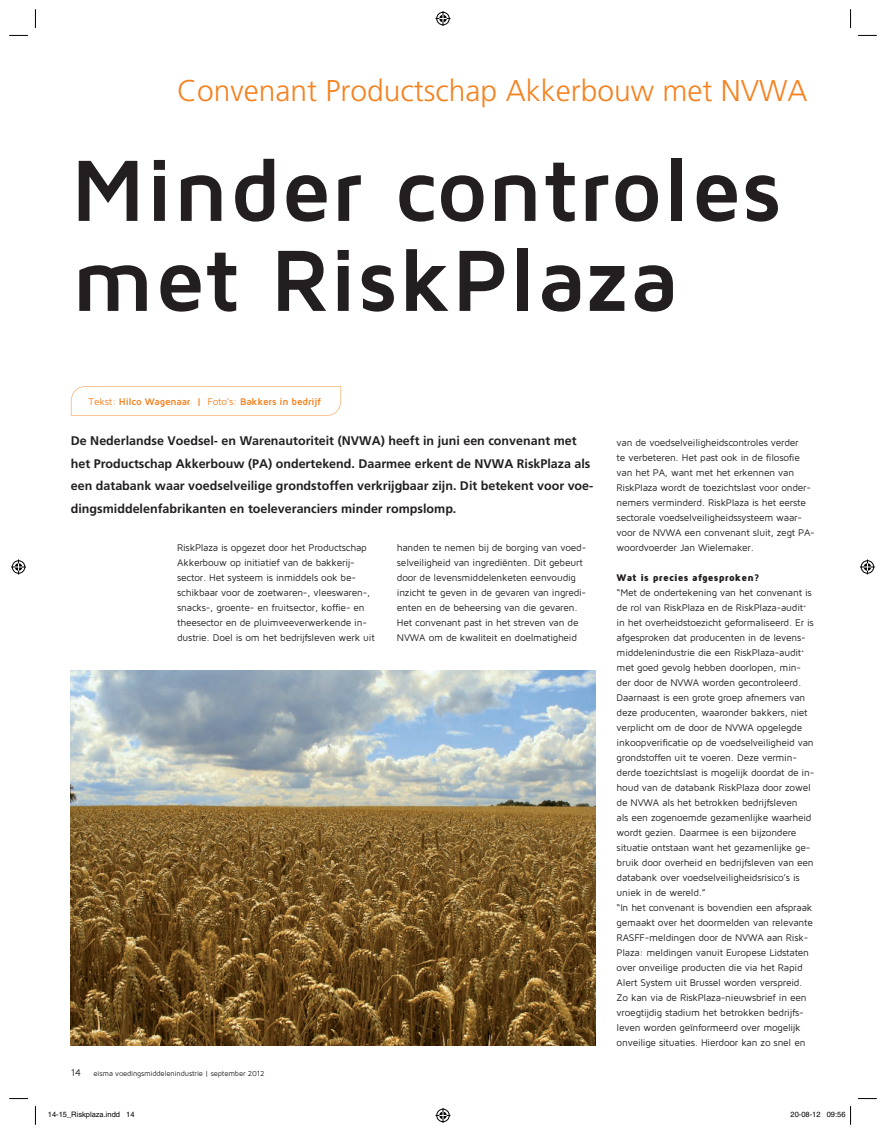
<style>
.page{position:relative;width:886px;height:1134px;background:#fff}
.page>*{position:absolute;margin:0;border:0;box-sizing:border-box;transform-origin:0 0}
.t1{font:700 90px/90px "Maven Pro";color:#231f20}
.t2{font:300 30px "Frutiger";color:#f58220}
.t3{font:700 12.5px/22.5px "Frutiger";color:#231f20}
.t4{font:10px/15px "Maven Pro";letter-spacing:-.02em;color:#231f20}
.t5{font:700 10px "Maven Pro";letter-spacing:-.02em;color:#f58220}
.t6{font:7.5px "Maven Pro";letter-spacing:-.02em;color:#231f20}
.t7{font:7.5px "Helvetica";color:#000}
.s1{font-weight:400}
.s2{font-weight:900}
</style>
<div class="page">
<svg style="left:71px;top:386px;width:270px;height:30px"></svg>
<img style="left:71px;top:671px;width:524px;height:375px">
<svg style="left:9px;top:35px;width:19px;height:1px"></svg>
<svg style="left:858px;top:35px;width:19px;height:1px"></svg>
<svg style="left:9px;top:1098px;width:19px;height:1px"></svg>
<svg style="left:858px;top:1098px;width:19px;height:1px"></svg>
<svg style="left:35px;top:9px;width:1px;height:19px"></svg>
<svg style="left:35px;top:1106px;width:1px;height:19px"></svg>
<svg style="left:850px;top:9px;width:1px;height:19px"></svg>
<svg style="left:435px;top:11px;width:15px;height:15px"></svg>
<svg style="left:435px;top:1108px;width:15px;height:15px"></svg>
<svg style="left:11px;top:559px;width:15px;height:15px"></svg>
<svg style="left:860px;top:559px;width:15px;height:15px"></svg>
<svg style="left:850px;top:1106px;width:1px;height:19px"></svg>
<p class="t2" style="left:177px;top:74px;width:632px">Convenant Productschap Akkerbouw met NVWA</p>
<p class="t1" style="left:71px;top:141px;width:712px">Minder controles met RiskPlaza</p>
<p class="t5" style="left:89px;top:395px;width:234px"><span class="s1">Tekst:</span> Hilco Wagenaar | <span class="s1">Foto’s:</span> Bakkers in bedrijf</p>
<p class="t3" style="left:71px;top:430px;width:524px">De Nederlandse Voedsel- en Warenautoriteit (NVWA) heeft in juni een convenant met het Productschap Akkerbouw (PA) ondertekend. Daarmee erkent de NVWA RiskPlaza als een databank waar voedselveilige grondstoffen verkrijgbaar zijn. Dit betekent voor voe&shy;dingsmiddelenfabrikanten en toeleveranciers minder rompslomp.</p>
<p class="t4" style="left:397px;top:540px;width:191px">handen te nemen bij de borging van voed&shy;selveiligheid van ingrediënten. Dit gebeurt door de levensmiddelenketen eenvoudig inzicht te geven in de gevaren van ingredi&shy;enten en de beheersing van die gevaren.<br>Het convenant past in het streven van de NVWA om de kwaliteit en doelmatigheid</p>
<p class="t4" style="left:177px;top:540px;width:199px">RiskPlaza is opgezet door het Productschap Akkerbouw op initiatief van de bakkerij&shy;sector. Het systeem is inmiddels ook be&shy;schikbaar voor de zoetwaren-, vleeswaren-, snacks-, groente- en fruitsector, koffie- en theesector en de pluimveeverwerkende in&shy;dustrie. Doel is om het bedrijfsleven werk uit</p>
<p class="t4" style="left:71px;top:1065px;width:12px">14</p>
<p class="t6" style="left:94px;top:1069px;width:172px">eisma voedingsmiddelenindustrie | september 2012</p>
<p class="t4" style="left:617px;top:435px;width:200px">van de voedselveiligheidscontroles verder<br>te verbeteren. Het past ook in de filosofie van het PA, want met het erkennen van RiskPlaza wordt de toezichtslast voor onder&shy;nemers verminderd. RiskPlaza is het eerste sectorale voedselveiligheidssysteem waar&shy;voor de NVWA een convenant sluit, zegt PA&shy;woordvoerder Jan Wielemaker.</p>
<p class="t4" style="left:617px;top:570px;width:199px"><span class="s2">Wat is precies afgesproken?<br></span>“Met de ondertekening van het convenant is de rol van RiskPlaza en de RiskPlaza-audit<sup>+ </sup>in het overheidstoezicht geformaliseerd. Er is afgesproken dat producenten in de levens&shy;middelenindustrie die een RiskPlaza-audit<sup>+ </sup>met goed gevolg hebben doorlopen, min&shy;der door de NVWA worden gecontroleerd.<br>Daarnaast is een grote groep afnemers van deze producenten, waaronder bakkers, niet verplicht om de door de NVWA opgelegde inkoopverificatie op de voedselveiligheid van grondstoffen uit te voeren. Deze vermin&shy;derde toezichtslast is mogelijk doordat de in&shy;houd van de databank RiskPlaza door zowel de NVWA als het betrokken bedrijfsleven<br>als een zogenoemde gezamenlijke waarheid wordt gezien. Daarmee is een bijzondere situatie ontstaan want het gezamenlijke ge&shy;bruik door overheid en bedrijfsleven van een databank over voedselveiligheidsrisico’s is uniek in de wereld.”<br>“In het convenant is bovendien een afspraak gemaakt over het doormelden van relevante RASFF-meldingen door de NVWA aan Risk-Plaza: meldingen vanuit Europese Lidstaten over onveilige producten die via het Rapid Alert System uit Brussel worden verspreid.<br>Zo kan via de RiskPlaza-nieuwsbrief in een vroegtijdig stadium het betrokken bedrijfs&shy;leven worden geïnformeerd over mogelijk onveilige situaties. Hierdoor kan zo snel en</p>
<p class="t7" style="left:48px;top:1110px;width:88px">14-15_Riskplaza.indd 14</p>
<p class="t7" style="left:790px;top:1110px;width:57px">20-08-12 09:56</p>
</div>
